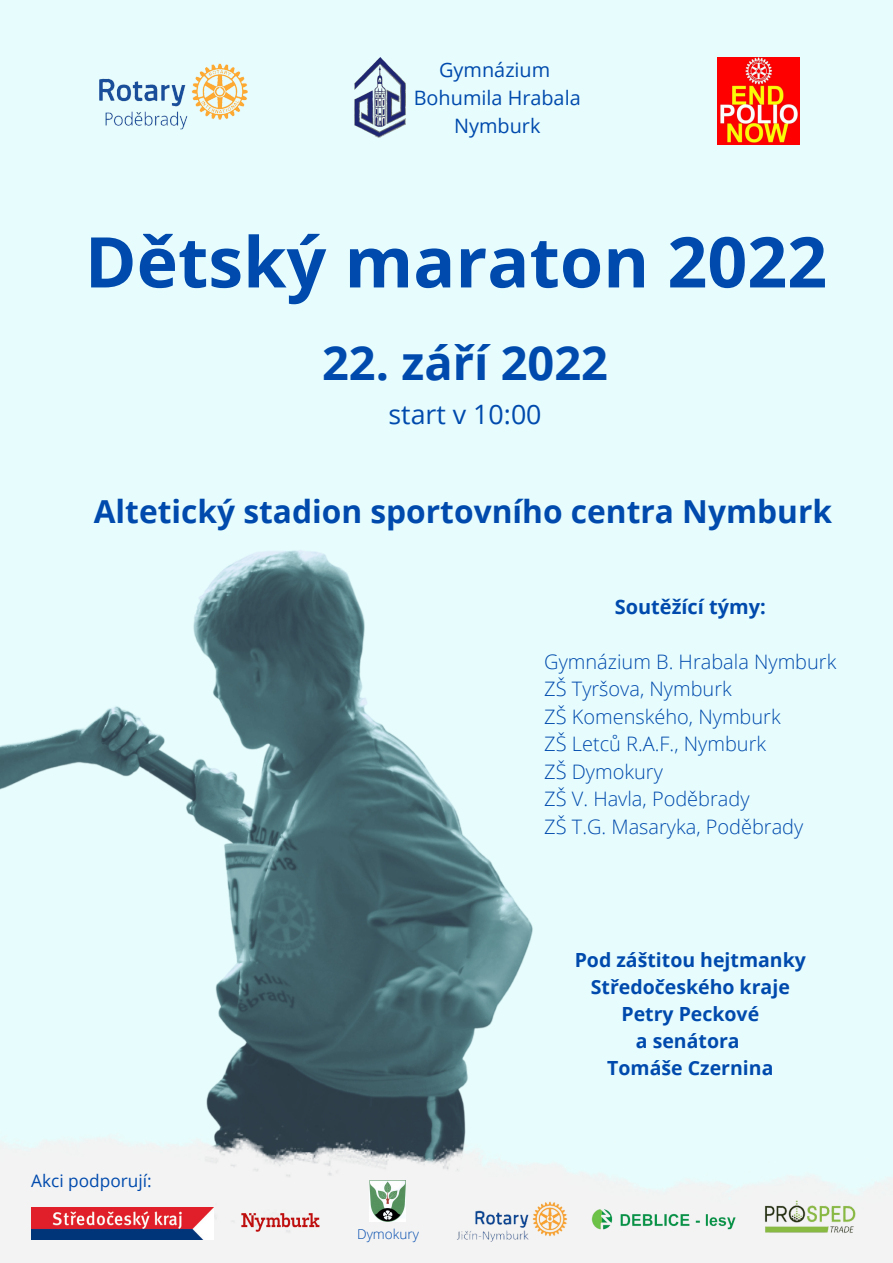
<style>
.page{position:relative;width:893px;height:1263px;background:#e7fdfd}
.page>*{position:absolute;margin:0;border:0;box-sizing:border-box;transform-origin:0 0}
.t1{font:700 69.97px "Open Sans";color:#004aad}
.t2{font:700 47.03px "Open Sans";color:#004aad}
.t3{font:700 31.72px "Open Sans";color:#004aad}
.t4{font:26.78px "Open Sans";color:#004aad}
.t5{font:300 19.95px/27.5px "Open Sans";color:#004aad}
.t6{font:700 19.95px "Open Sans";color:#004aad}
.t7{font:19.88px/27.8px "Open Sans";color:#004aad;text-align:center}
.t8{font:700 19.5px/27px "Open Sans";color:#004aad;text-align:center}
.t9{font:17.25px "Open Sans";color:#004aad}
.t10{font:300 13.58px "Open Sans";color:#004aad}
</style>
<div class="page">
<img style="left:0;top:550px;width:533px;height:573px">
<img style="left:0;top:1123px;width:893px;height:140px">
<img style="left:370px;top:1180px;width:35px;height:41px">
<img style="left:31px;top:1207px;width:182px;height:32px">
<img style="left:222px;top:1188px;width:116px;height:65px">
<img style="left:717px;top:58px;width:83px;height:86px">
<img style="left:354px;top:58px;width:51px;height:79px">
<img style="left:581px;top:1200px;width:161px;height:33px">
<img style="left:761px;top:1198px;width:95px;height:45px">
<img style="left:441px;top:1184px;width:140px;height:73px">
<img style="left:99px;top:63px;width:149px;height:67px">
<p class="t7" style="left:414px;top:56px;width:168px">Gymnázium<br>Bohumila Hrabala<br>Nymburk</p>
<h1 class="t1" style="left:85px;top:213px;width:744px">Dětský maraton 2022</h1>
<h2 class="t2" style="left:322px;top:330px;width:287px">22. září 2022</h2>
<h3 class="t4" style="left:388px;top:395px;width:154px">start v 10:00</h3>
<h3 class="t3" style="left:94px;top:489px;width:740px">Altetický stadion sportovního centra Nymburk</h3>
<p class="t6" style="left:615px;top:592px;width:152px">Soutěžící týmy:</p>
<p class="t5" style="left:544px;top:647px;width:294px">Gymnázium B. Hrabala Nymburk<br>ZŠ Tyršova, Nymburk<br>ZŠ Komenského, Nymburk<br>ZŠ Letců R.A.F., Nymburk<br>ZŠ Dymokury<br>ZŠ V. Havla, Poděbrady<br>ZŠ T.G. Masaryka, Poděbrady</p>
<p class="t9" style="left:31px;top:1169px;width:122px">Akci podporují:</p>
<p class="t10" style="left:357px;top:1224px;width:63px">Dymokury</p>
<p class="t8" style="left:575px;top:946px;width:233px">Pod záštitou hejtmanky<br>Středočeského kraje<br>Petry Peckové<br>a senátora<br>Tomáše Czernina</p>
</div>
